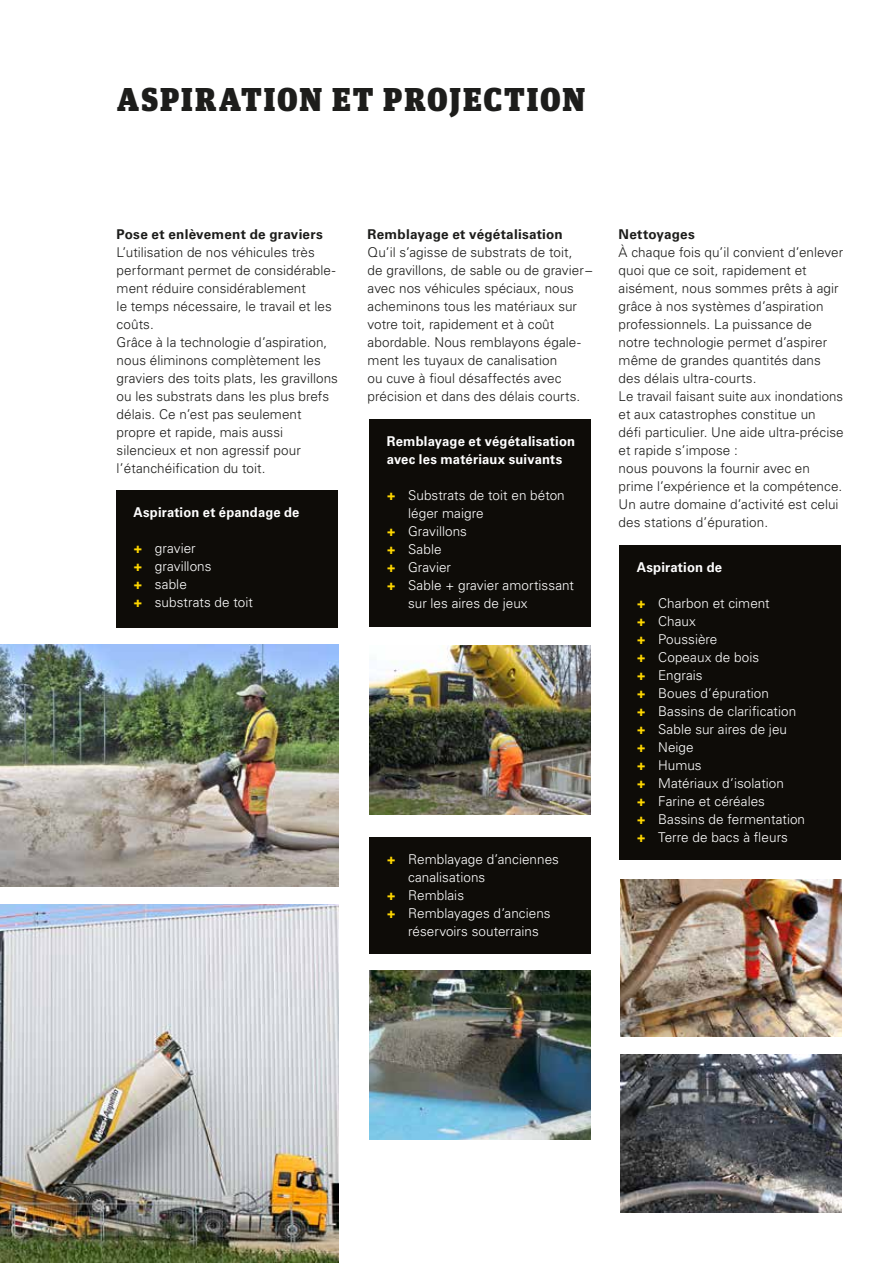
<style>
.page{position:relative;width:893px;height:1263px;background:#fff}
.page>*{position:absolute;margin:0;border:0;box-sizing:border-box;transform-origin:0 0}
.t1{font:900 33px "Unit Slab OT";letter-spacing:.055em;color:#1d1d1b}
.t2{font:300 13.5px/18px "Univers LT Std";letter-spacing:.005em;color:#1d1d1b}
.t3{font:300 13.5px/18px "Univers LT Std";letter-spacing:.005em;color:#fff}
.t4{font:700 13.5px "Univers LT Std";letter-spacing:.015em;color:#1d1d1b}
.t5{font:700 13.5px/18px "Univers LT Std";letter-spacing:.015em;color:#fff}
.t6{font:700 13.5px "Univers LT Std";letter-spacing:.015em;color:#fff;scale:.96 1}
.s1{font-weight:900;color:#ffd700}
</style>
<div class="page">
<div style="left:370px;top:419px;width:221px;height:208px;background:#0e0c08"></div>
<div style="left:370px;top:837px;width:221px;height:117px;background:#0e0c08"></div>
<div style="left:620px;top:545px;width:221px;height:314px;background:#0e0c08"></div>
<div style="left:117px;top:490px;width:221px;height:138px;background:#0e0c08"></div>
<img style="left:0;top:645px;width:338px;height:242px">
<img style="left:370px;top:645px;width:221px;height:170px">
<img style="left:621px;top:879px;width:221px;height:157px">
<img style="left:370px;top:971px;width:221px;height:168px">
<img style="left:620px;top:1055px;width:221px;height:157px">
<img style="left:0;top:905px;width:338px;height:358px">
<h1 class="t1" style="left:117px;top:79px;width:470px">ASPIRATION ET PROJECTION</h1>
<p class="t4" style="left:117px;top:229px;width:208px">Pose et enlèvement de graviers</p>
<p class="t2" style="left:117px;top:243px;width:223px">L’utilisation de nos véhicules très performant permet de considérable&shy;ment réduire considérablement<br>le temps nécessaire, le travail et les coûts.<br>Grâce à la technologie d’aspiration, nous éliminons complètement les graviers des toits plats, les gravillons ou les substrats dans les plus brefs délais. Ce n’est pas seulement propre et rapide, mais aussi silencieux et non agressif pour l’étanchéification du toit.</p>
<p class="t6" style="left:134px;top:507px;width:174px">Aspiration et épandage de</p>
<p class="t3" style="left:134px;top:539px;width:121px"><span class="s1">+</span> gravier<br><span class="s1">+</span> gravillons<br><span class="s1">+</span> sable<br><span class="s1">+</span> substrats de toit</p>
<p class="t4" style="left:368px;top:229px;width:197px">Remblayage et végétalisation</p>
<p class="t2" style="left:368px;top:243px;width:226px">Qu’il s’agisse de substrats de toit,<br>de gravillons, de sable ou de gravier– avec nos véhicules spéciaux, nous acheminons tous les matériaux sur votre toit, rapidement et à coût abordable. Nous remblayons égale&shy;ment les tuyaux de canalisation<br>ou cuve à fioul désaffectés avec précision et dans des délais courts.</p>
<p class="t5" style="left:387px;top:433px;width:190px">Remblayage et végétalisation avec les matériaux suivants</p>
<p class="t3" style="left:387px;top:486px;width:179px"><span class="s1">+</span> Substrats de toit en béton</p>
<p class="t3" style="left:408px;top:504px;width:77px">léger maigre</p>
<p class="t3" style="left:387px;top:522px;width:82px"><span class="s1">+</span> Gravillons</p>
<p class="t3" style="left:387px;top:540px;width:56px"><span class="s1">+</span> Sable</p>
<p class="t3" style="left:387px;top:558px;width:66px"><span class="s1">+</span> Gravier</p>
<p class="t3" style="left:387px;top:576px;width:189px"><span class="s1">+</span> Sable + gravier amortissant</p>
<p class="t3" style="left:408px;top:594px;width:121px">sur les aires de jeux</p>
<p class="t3" style="left:387px;top:850px;width:174px"><span class="s1">+</span> Remblayage d’anciennes</p>
<p class="t3" style="left:408px;top:868px;width:79px">canalisations</p>
<p class="t3" style="left:387px;top:886px;width:79px"><span class="s1">+</span> Remblais</p>
<p class="t3" style="left:387px;top:904px;width:165px"><span class="s1">+</span> Remblayages d’anciens</p>
<p class="t3" style="left:408px;top:922px;width:132px">réservoirs souterrains</p>
<p class="t4" style="left:619px;top:229px;width:78px">Nettoyages</p>
<p class="t2" style="left:619px;top:243px;width:227px">À chaque fois qu’il convient d’enlever quoi que ce soit, rapidement et aisément, nous sommes prêts à agir grâce à nos systèmes d’aspiration professionnels. La puissance de notre technologie permet d’aspirer même de grandes quantités dans des délais ultra-courts.<br>Le travail faisant suite aux inondations et aux catastrophes constitue un<br>défi particulier. Une aide ultra- précise et rapide s’impose :<br>nous pouvons la fournir avec en prime l’expérience et la compétence.<br>Un autre domaine d’activité est celui des stations d’épuration.</p>
<p class="t5" style="left:637px;top:559px;width:87px">Aspiration de</p>
<p class="t3" style="left:637px;top:594px;width:170px"><span class="s1">+</span> Charbon et ciment<br><span class="s1">+</span> Chaux<br><span class="s1">+</span> Poussière<br><span class="s1">+</span> Copeaux de bois<br><span class="s1">+</span> Engrais<br><span class="s1">+</span> Boues d’épuration<br><span class="s1">+</span> Bassins de clarification <span class="s1">+</span> Sable sur aires de jeu<br><span class="s1">+</span> Neige<br><span class="s1">+</span> Humus<br><span class="s1">+</span> Matériaux d’isolation<br><span class="s1">+</span> Farine et céréales<br><span class="s1">+</span> Bassins de fermentation <span class="s1">+</span> Terre de bacs à fleurs</p>
</div>
